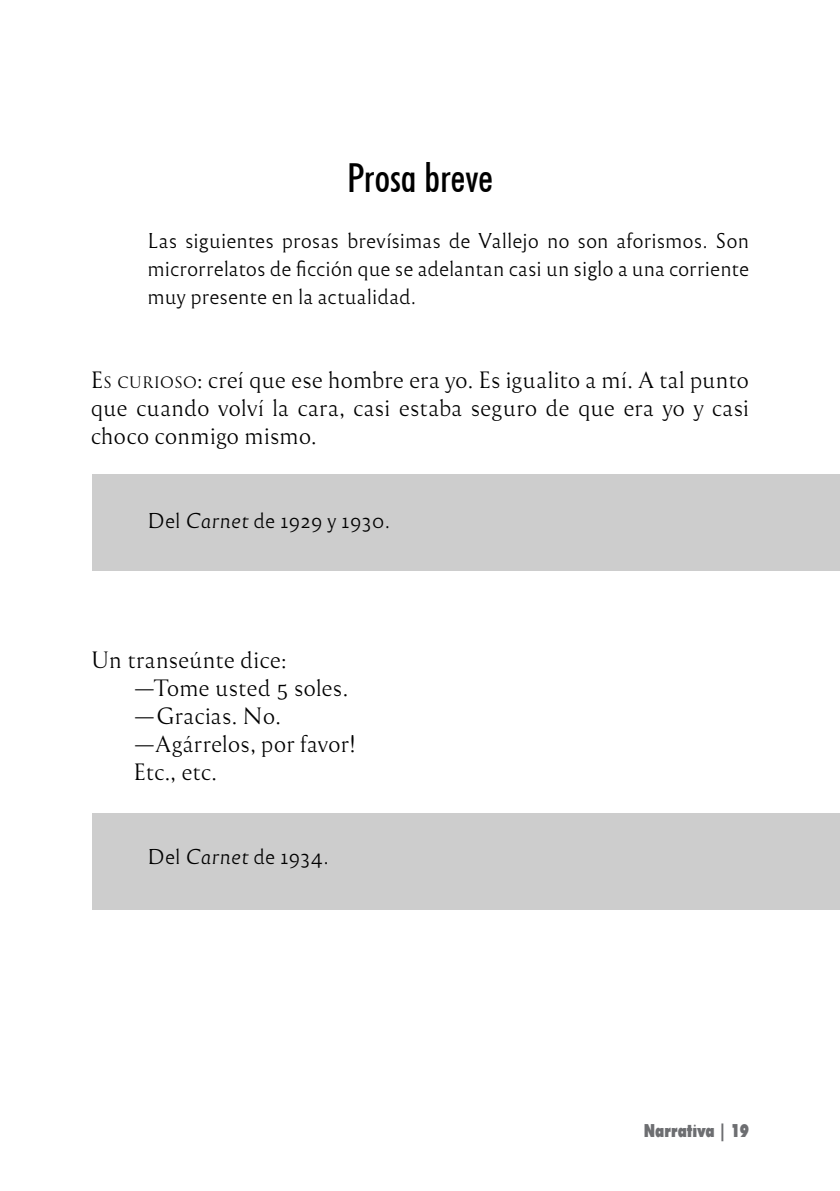
<style>
.page{position:relative;width:840px;height:1191px;background:#fff}
.page>*{position:absolute;margin:0;border:0;box-sizing:border-box;transform-origin:0 0}
.t1{font:500 condensed 40px "Futura BT";color:#000}
.t2{font:22px/28px "Reforma 1918 Blanca";color:#000;text-align:justify}
.t3{font:20px/28px "Reforma 1969 Blanca";color:#000;text-align:justify}
.t4{font:900 18px "Futura";color:#6d6e71;scale:.75 1}
.s1{font-style:inherit}
.s2{font-size:15.4px}
.s3{font-family:"Reforma 1969 Blanca Italica"}
</style>
<div class="page">
<div style="left:92px;top:474px;width:747px;height:97px;background:#cdcdcd"></div>
<div style="left:92px;top:813px;width:747px;height:96px;background:#cdcdcd"></div>
<h1 class="t1" style="left:347px;top:153px;width:147px">Prosa breve</h1>
<p class="t3" style="left:147px;top:227px;width:602px">Las siguientes prosas brevísimas de Vallejo no son aforismos. Son microrrelatos de ficción que se adelantan casi un siglo a una corriente muy presente en la actualidad.</p>
<p class="t2" style="left:91px;top:366px;width:659px"><span class="s1">E</span> <span class="s2">S CURIOSO</span><span class="s1">:</span> creí que ese hombre era yo. Es igualito a mí. A tal punto que cuando volví la cara, casi estaba seguro de que era yo y casi choco conmigo mismo.</p>
<p class="t3" style="left:147px;top:507px;width:244px">Del <span class="s3">Carnet</span> de 1929 y 1930.</p>
<p class="t2" style="left:133px;top:646px;width:224px;text-align:left;text-indent:-43px">Un transeúnte dice: —Tome usted 5 soles. —Gracias. No. —Agárrelos, por favor!<br>Etc., etc.</p>
<p class="t3" style="left:147px;top:843px;width:182px">Del <span class="s3">Carnet</span> de 1934.</p>
<p class="t4" style="left:643px;top:1117px;width:142px">Narrativa | 19</p>
</div>
